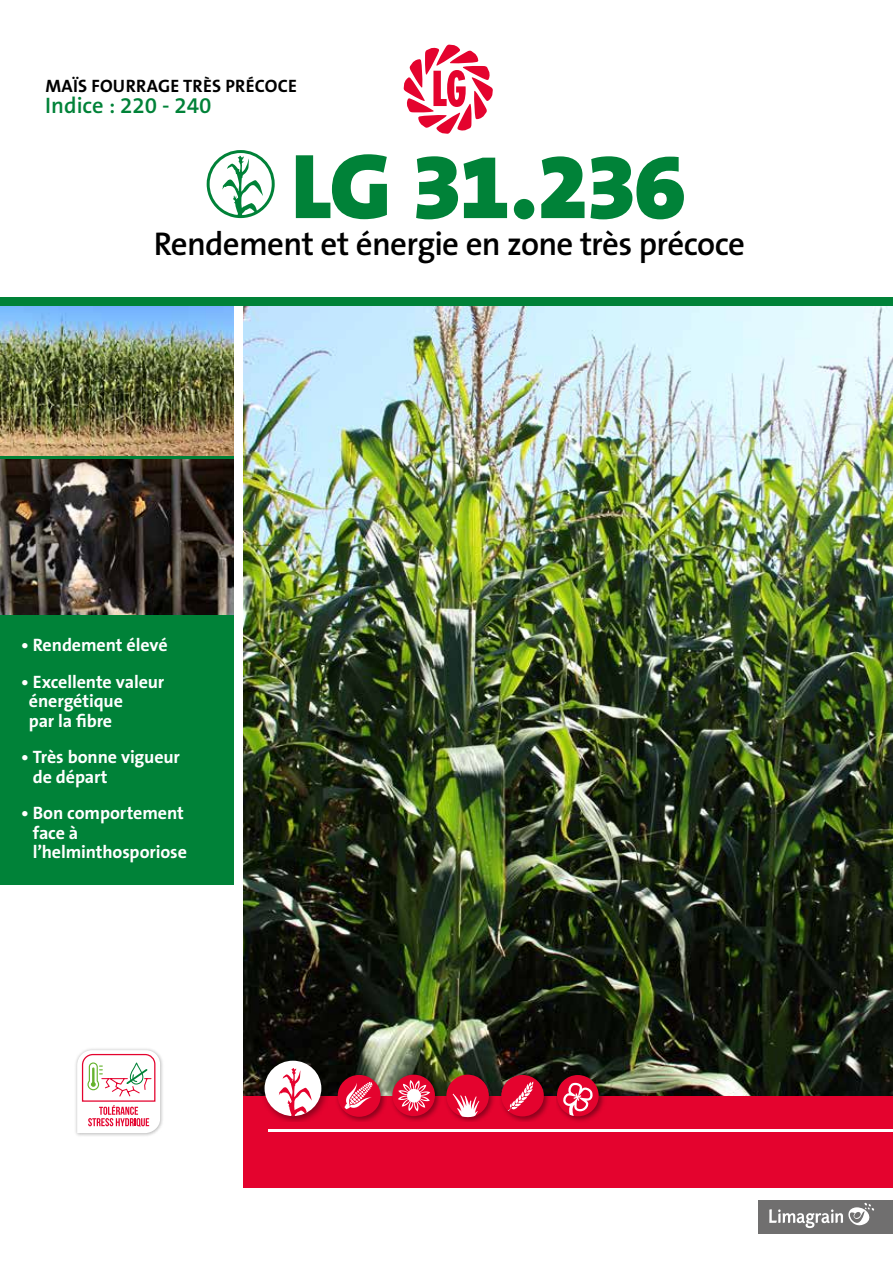
<style>
.page{position:relative;width:893px;height:1263px;background:#fff}
.page>*{position:absolute;margin:0;border:0;box-sizing:border-box;transform-origin:0 0}
.t1{font:900 93px "The Sans B W9";letter-spacing:-.03em;color:#008238}
.t2{font:600 33px "The Sans B W6";letter-spacing:-.02em;color:#000}
.t3{font:600 22.5px "The Sans B W6";color:#008238}
.t4{font:700 18px/19.5px "The Sans B W7";letter-spacing:-.005em;color:#fff}
.t5{font:700 18px "The Sans B W7";letter-spacing:.015em;color:#000}
</style>
<div class="page">
<div style="left:0;top:302px;width:234px;height:582px;background:#008238"></div>
<img style="left:0;top:306px;width:234px;height:149px">
<img style="left:0;top:460px;width:233px;height:154px">
<img style="left:244px;top:306px;width:649px;height:790px">
<svg style="left:207px;top:150px;width:68px;height:68px"></svg>
<svg style="left:403px;top:44px;width:90px;height:90px"></svg>
<div style="left:243px;top:1096px;width:650px;height:92px;background:#e4032e"></div>
<hr style="left:268px;top:1129px;width:625px;height:3px;background:#fff">
<img style="left:336px;top:1072px;width:51px;height:50px">
<div style="left:338px;top:1075px;width:43px;height:42px;background:#e4032e;border-radius:50%"></div>
<svg style="left:344px;top:1082px;width:29px;height:27px"></svg>
<img style="left:262px;top:1057px;width:66px;height:65px">
<div style="left:265px;top:1061px;width:56px;height:55px;background:#fff;border-radius:50%"></div>
<svg style="left:279px;top:1067px;width:33px;height:49px"></svg>
<img style="left:390px;top:1072px;width:51px;height:49px">
<div style="left:392px;top:1075px;width:43px;height:41px;background:#e4032e;border-radius:50%"></div>
<svg style="left:398px;top:1080px;width:32px;height:31px"></svg>
<img style="left:444px;top:1072px;width:51px;height:50px">
<div style="left:446px;top:1075px;width:43px;height:42px;background:#e4032e;border-radius:50%"></div>
<svg style="left:453px;top:1093px;width:26px;height:24px"></svg>
<img style="left:499px;top:1072px;width:51px;height:50px">
<svg style="left:501px;top:1075px;width:43px;height:41px"></svg>
<div style="left:758px;top:1200px;width:135px;height:33px;background:#706f6f"></div>
<svg style="left:769px;top:1203px;width:105px;height:26px"></svg>
<img style="left:557px;top:1072px;width:50px;height:49px">
<div style="left:557px;top:1075px;width:42px;height:41px;background:#e4032e;border-radius:50%"></div>
<svg style="left:563px;top:1083px;width:30px;height:33px"></svg>
<div style="left:0;top:298px;width:893px;height:8px;background:#008238"></div>
<img style="left:75px;top:1048px;width:88px;height:88px">
<svg style="left:77px;top:1050px;width:83px;height:83px"></svg>
<p class="t5" style="left:45px;top:74px;width:253px">MAÏS FOURRAGE TRÈS PRÉCOCE</p>
<p class="t3" style="left:45px;top:91px;width:168px">Indice : 220 - 240</p>
<h1 class="t1" style="left:291px;top:127px;width:396px">LG 31.236</h1>
<h2 class="t2" style="left:154px;top:223px;width:593px">Rendement et énergie en zone très précoce</h2>
<p class="t4" style="left:21px;top:635px;width:148px">• Rendement élevé</p>
<p class="t4" style="left:29px;top:672px;width:137px;text-indent:-8px">• Excellente valeur énergétique<br>par la fibre</p>
<p class="t4" style="left:33px;top:747px;width:149px;text-indent:-12px">• Très bonne vigueur de départ</p>
<p class="t4" style="left:33px;top:803px;width:156px;text-indent:-12px">• Bon comportement face à l’helminthosporiose</p>
</div>
